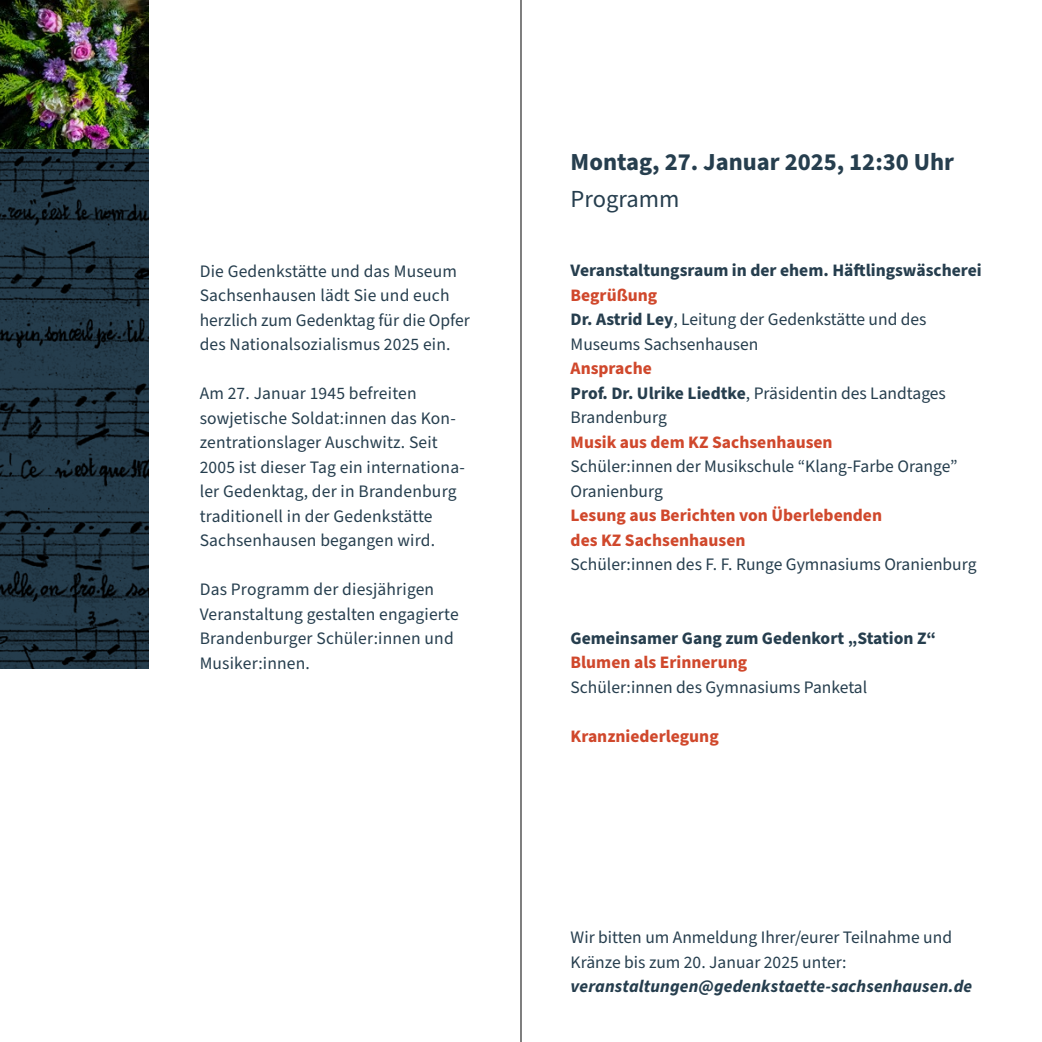
<style>
.page{position:relative;width:1042px;height:1042px;background:#fff}
.page>*{position:absolute;margin:0;border:0;box-sizing:border-box;transform-origin:0 0}
.t1{font:700 24.5px "Source Sans Pro";color:#263e4e}
.t2{font:24.5px "Source Sans Pro";color:#263e4e}
.t3{font:17.5px/24.5px "Source Sans Pro";color:#263e4e}
.t4{font:700 17.5px/24.5px "Source Sans Pro";color:#d0482c}
.t5{font:700 17.5px "Source Sans Pro";color:#263e4e}
.t6{font:italic 700 17.5px "Source Sans Pro";letter-spacing:.01em;color:#263e4e}
.s1{font-weight:700;color:#d0482c}
.s2{font-weight:700}
</style>
<div class="page">
<img style="left:0;top:149px;width:149px;height:519px">
<img style="left:0;top:0;width:149px;height:149px">
<hr style="left:521px;top:0;width:1px;height:1042px;background:#000">
<p class="t3" style="left:200px;top:259px;width:272px">Die Gedenkstätte und das Museum Sachsenhausen lädt Sie und euch herzlich zum Gedenktag für die Opfer des Nationalsozialismus 2025 ein.</p>
<p class="t3" style="left:200px;top:381px;width:267px">Am 27. Januar 1945 befreiten sowjetische Soldat:innen das Kon&shy;zentrationslager Auschwitz. Seit 2005 ist dieser Tag ein internationa&shy;ler Gedenktag, der in Brandenburg traditionell in der Gedenkstätte Sachsenhausen begangen wird.</p>
<p class="t3" style="left:200px;top:577px;width:260px">Das Programm der diesjährigen<br>Veranstaltung gestalten engagierte<br>Brandenburger Schüler:innen und<br>Musiker:innen.</p>
<h1 class="t1" style="left:570px;top:145px;width:385px">Montag, 27. Januar 2025, 12:30 Uhr</h1>
<h1 class="t2" style="left:570px;top:182px;width:110px">Programm</h1>
<p class="t5" style="left:570px;top:258px;width:413px">Veranstaltungsraum in der ehem. Häftlingswäscherei</p>
<p class="t3" style="left:570px;top:283px;width:357px"><span class="s1">Begrüßung<br></span><span class="s2">Dr. Astrid Ley</span>, Leitung der Gedenkstätte und des<br>Museums Sachsenhausen</p>
<p class="t3" style="left:570px;top:357px;width:377px"><span class="s1">Ansprache<br></span><span class="s2">Prof. Dr. Ulrike Liedtke</span>, Präsidentin des Landtages<br>Brandenburg</p>
<p class="t4" style="left:570px;top:430px;width:264px">Musik aus dem KZ Sachsenhausen</p>
<p class="t3" style="left:570px;top:455px;width:389px">Schüler:innen der Musikschule “Klang-Farbe Orange”<br>Oranienburg</p>
<p class="t4" style="left:570px;top:504px;width:313px">Lesung aus Berichten von Überlebenden des KZ Sachsenhausen</p>
<p class="t3" style="left:570px;top:553px;width:407px">Schüler:innen des F. F. Runge Gymnasiums Oranienburg</p>
<p class="t5" style="left:570px;top:626px;width:367px">Gemeinsamer Gang zum Gedenkort „Station Z“</p>
<p class="t4" style="left:570px;top:651px;width:178px">Blumen als Erinnerung</p>
<p class="t3" style="left:570px;top:675px;width:298px">Schüler:innen des Gymnasiums Panketal</p>
<p class="t4" style="left:570px;top:724px;width:150px">Kranzniederlegung</p>
<p class="t3" style="left:570px;top:926px;width:383px">Wir bitten um Anmeldung Ihrer/eurer Teilnahme und<br>Kränze bis zum 20. Januar 2025 unter:</p>
<p class="t6" style="left:570px;top:974px;width:403px">veranstaltungen@gedenkstaette-sachsenhausen.de</p>
</div>
